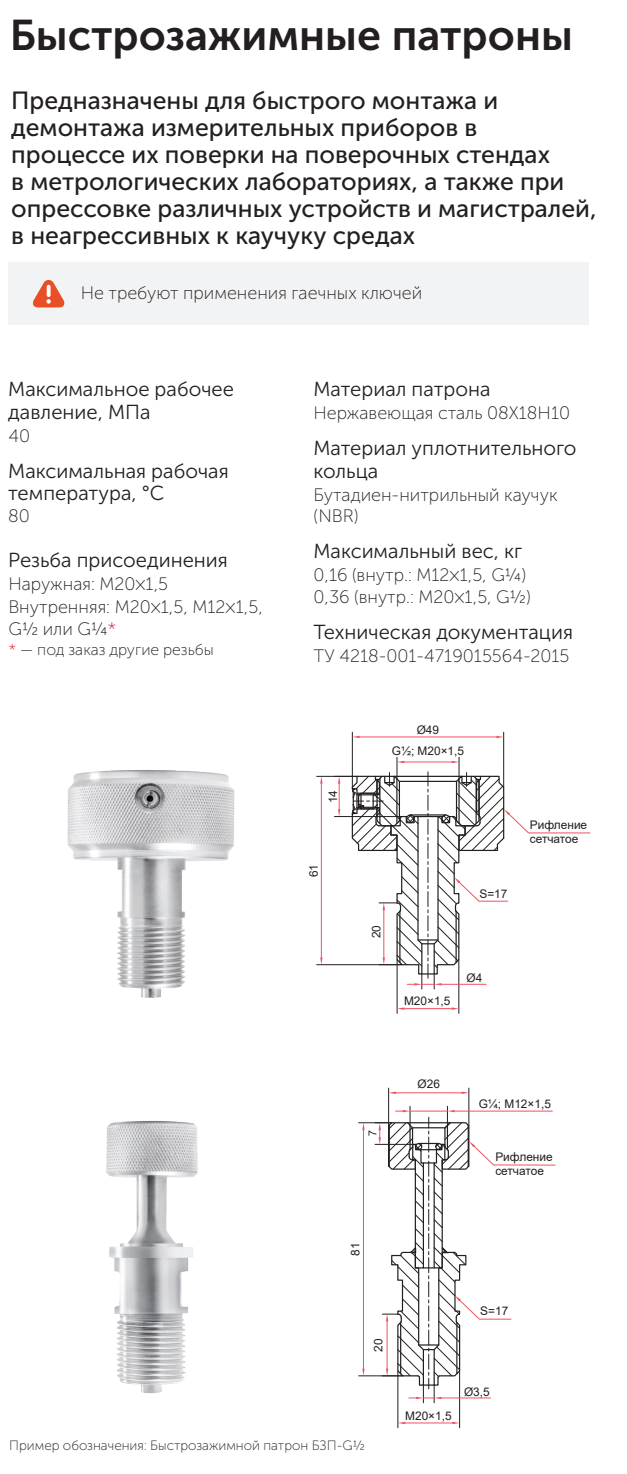
<style>
.page{position:relative;width:627px;height:1474px;background:#fff}
.page>*{position:absolute;margin:0;border:0;box-sizing:border-box;transform-origin:0 0}
.t1{font:42.75px "Museo Sans Cyrl 700";color:#231f20}
.t2{font:24.75px/27px "Museo Sans Cyrl 500";color:#231f20}
.Заголовок_в_допах{font:20.25px/22.5px "Museo Sans Cyrl 300";color:#231f20}
.Заголовок_параметра{font:20.25px "Museo Sans Cyrl 300";color:#231f20}
.Значения_параметра{font:18px/21.6px "Museo Sans Cyrl 100";color:#231f20}
.Комментарий{font:18px "Museo Sans Cyrl 100";color:#231f20}
.Заголовок_в_допах-2{font:18px "Museo Sans Cyrl 100";color:#231f20}
.Значения_параметра-2{font:15.75px "Museo Sans Cyrl 100";color:#231f20}
.Подпись_к_чертежам{font:13.5px "Museo Sans Cyrl 100";color:#231f20}
.t3{font:11.92px/14.2px "Arial";color:#231f20}
.s1{color:#ed1a3a}
</style>
<div class="page">
<hr style="left:352px;top:732px;width:1px;height:55px;background:#231f20">
<hr style="left:503px;top:732px;width:1px;height:55px;background:#231f20">
<hr style="left:359px;top:736px;width:137px;height:1px;background:#ef5262">
<svg style="left:352px;top:735px;width:7px;height:3px"></svg>
<svg style="left:496px;top:735px;width:7px;height:3px"></svg>
<hr style="left:396px;top:959px;width:1px;height:54px;background:#231f20">
<hr style="left:458px;top:959px;width:1px;height:54px;background:#231f20">
<hr style="left:404px;top:1008px;width:47px;height:1px;background:#ef5262">
<hr style="left:316px;top:775px;width:41px;height:1px;background:#231f20">
<hr style="left:316px;top:964px;width:86px;height:1px;background:#231f20">
<hr style="left:321px;top:783px;width:1px;height:174px;background:#ef5262">
<svg style="left:320px;top:776px;width:2px;height:7px"></svg>
<svg style="left:320px;top:957px;width:2px;height:7px"></svg>
<svg style="left:334px;top:757px;width:256px;height:231px"></svg>
<hr style="left:388px;top:1087px;width:1px;height:38px;background:#231f20">
<hr style="left:468px;top:1087px;width:1px;height:38px;background:#231f20">
<hr style="left:396px;top:1092px;width:65px;height:1px;background:#ef5262">
<svg style="left:388px;top:1091px;width:8px;height:2px"></svg>
<hr style="left:397px;top:1370px;width:1px;height:57px;background:#231f20">
<hr style="left:459px;top:1370px;width:1px;height:57px;background:#231f20">
<hr style="left:405px;top:1422px;width:47px;height:1px;background:#ef5262">
<hr style="left:358px;top:1122px;width:33px;height:1px;background:#231f20">
<hr style="left:358px;top:1375px;width:44px;height:1px;background:#231f20">
<svg style="left:362px;top:1106px;width:193px;height:296px"></svg>
<div style="left:8px;top:263px;width:580px;height:62px;background:#f2f3f4"></div>
<svg style="left:33px;top:280px;width:31px;height:27px"></svg>
<svg style="left:47px;top:285px;width:4px;height:12px"></svg>
<img style="left:67px;top:770px;width:168px;height:228px">
<img style="left:106px;top:1121px;width:92px;height:273px">
<p class="t1" style="left:10px;top:11px;width:564px">Быстрозажимные патроны</p>
<p class="t2" style="left:11px;top:87px;width:587px">Предназначены для быстрого монтажа и демонтажа измерительных приборов в процессе их поверки на поверочных стендах<br>в метрологических лабораториях, а также при опрессовке различных устройств и магистралей, в неагрессивных к каучуку средах</p>
<p class="Комментарий" style="left:81px;top:283px;width:342px">Не требуют применения гаечных ключей</p>
<p class="Заголовок_в_допах" style="left:8px;top:378px;width:227px">Максимальное рабочее давление, МПа</p>
<p class="Значения_параметра" style="left:8px;top:425px;width:23px">40</p>
<p class="Заголовок_в_допах" style="left:8px;top:459px;width:222px">Максимальная рабочая температура, °С</p>
<p class="Заголовок_в_допах-2" style="left:8px;top:506px;width:23px">80</p>
<p class="Заголовок_параметра" style="left:8px;top:549px;width:221px">Резьба присоединения</p>
<p class="Значения_параметра" style="left:8px;top:573px;width:161px">Наружная: M20×1,5</p>
<p class="Значения_параметра" style="left:8px;top:596px;width:256px">Внутренняя: M20×1,5, M12×1,5,<br>G½ или G¼<span class="s1">*</span></p>
<p class="Значения_параметра-2" style="left:8px;top:641px;width:207px"><span class="s1">*</span> — под заказ другие резьбы</p>
<p class="Заголовок_в_допах" style="left:313px;top:378px;width:178px">Материал патрона</p>
<p class="Значения_параметра" style="left:313px;top:402px;width:258px">Нержавеющая сталь 08Х18Н10</p>
<p class="Заголовок_в_допах" style="left:313px;top:437px;width:264px">Материал уплотнительного кольца</p>
<p class="Значения_параметра" style="left:313px;top:484px;width:245px">Бутадиен-нитрильный каучук (NBR)</p>
<p class="Заголовок_в_допах" style="left:313px;top:540px;width:210px">Максимальный вес, кг</p>
<p class="Значения_параметра" style="left:313px;top:564px;width:218px">0,16 (внутр.: M12×1,5, G¼)<br>0,36 (внутр.: M20×1,5, G½)</p>
<p class="Заголовок_в_допах" style="left:313px;top:620px;width:261px">Техническая документация</p>
<p class="Значения_параметра" style="left:313px;top:645px;width:257px">ТУ 4218-001-4719015564-2015</p>
<p class="t3" style="left:416px;top:723px;width:24px">Ø49</p>
<p class="t3" style="left:326px;top:803px;width:15px;rotate:-90deg">14</p>
<p class="t3" style="left:306px;top:877px;width:15px;rotate:-90deg">61</p>
<p class="t3" style="left:391px;top:743px;width:74px">G½; M20×1,5</p>
<p class="t3" style="left:369px;top:938px;width:15px;rotate:-90deg">20</p>
<p class="t3" style="left:479px;top:886px;width:30px">S=17</p>
<p class="t3" style="left:529px;top:817px;width:59px">Рифление сетчатое</p>
<p class="t3" style="left:404px;top:993px;width:48px">M20×1,5</p>
<p class="t3" style="left:466px;top:970px;width:17px">Ø4</p>
<p class="t3" style="left:417px;top:1076px;width:24px">Ø26</p>
<p class="t3" style="left:478px;top:1096px;width:74px">G¼; M12×1,5</p>
<p class="t3" style="left:495px;top:1149px;width:59px">Рифление сетчатое</p>
<p class="t3" style="left:348px;top:1255px;width:15px;rotate:-90deg">81</p>
<p class="t3" style="left:371px;top:1351px;width:15px;rotate:-90deg">20</p>
<p class="t3" style="left:480px;top:1303px;width:30px">S=17</p>
<p class="t3" style="left:405px;top:1407px;width:48px">M20×1,5</p>
<p class="t3" style="left:464px;top:1383px;width:27px">Ø3,5</p>
<p class="Подпись_к_чертежам" style="left:9px;top:1438px;width:357px">Пример обозначения: Быстрозажимной патрон БЗП-G½</p>
</div>
